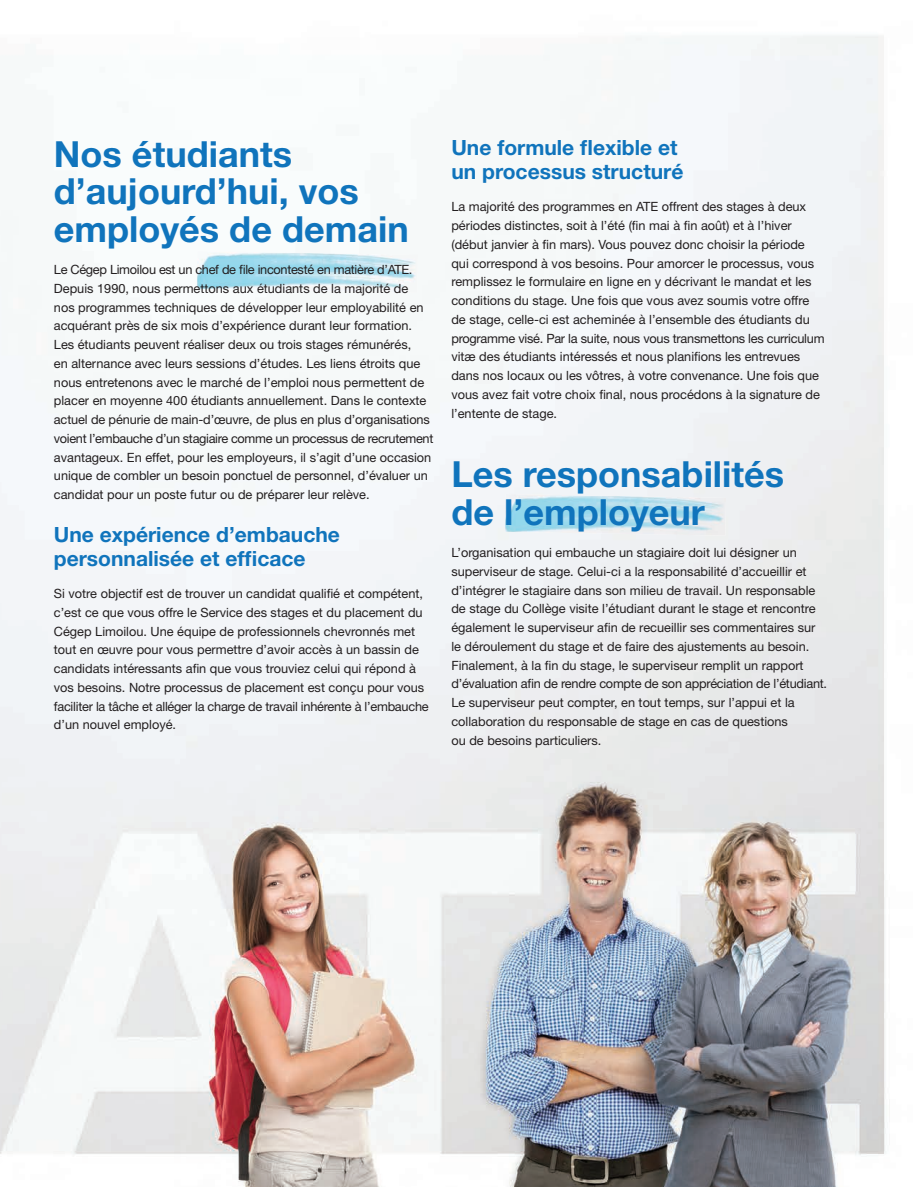
<style>
.page{position:relative;width:916px;height:1187px;background:#fff}
.page>*{position:absolute;margin:0;border:0;box-sizing:border-box;transform-origin:0 0}
.t1{font:700 36px/37.5px "Helvetica Neue";color:#1074bc}
.t2{font:700 21px/24px "Helvetica Neue";color:#1074bc}
.t3{font:12.75px/18.8px "Helvetica Neue";color:#231f20}
</style>
<div class="page">
<img style="left:1px;top:35px;width:885px;height:1152px">
<img style="left:197px;top:251px;width:221px;height:42px">
<img style="left:504px;top:494px;width:221px;height:41px">
<svg style="left:0;top:482px;width:1px;height:672px"></svg>
<h1 class="t1" style="left:54px;top:134px;width:356px">Nos étudiants d’aujourd’hui, vos employés de demain</h1>
<p class="t3" style="left:54px;top:260px;width:381px">Le Cégep Limoilou est un chef de file incontesté en matière d’ATE.<br>Depuis 1990, nous permettons aux étudiants de la majorité de<br>nos programmes techniques de développer leur employabilité en acquérant près de six mois d’expérience durant leur formation.<br>Les étudiants peuvent réaliser deux ou trois stages rémunérés,<br>en alternance avec leurs sessions d’études. Les liens étroits que nous entretenons avec le marché de l’emploi nous permettent de placer en moyenne 400 étudiants annuellement. Dans le contexte actuel de pénurie de main-d’œuvre, de plus en plus d’organisations voient l’embauche d’un stagiaire comme un processus de recrutement avantageux. En effet, pour les employeurs, il s’agit d’une occasion unique de combler un besoin ponctuel de personnel, d’évaluer un candidat pour un poste futur ou de préparer leur relève.</p>
<h2 class="t2" style="left:54px;top:522px;width:287px">Une expérience d’embauche personnalisée et efficace</h2>
<p class="t3" style="left:54px;top:584px;width:376px">Si votre objectif est de trouver un candidat qualifié et compétent, c’est ce que vous offre le Service des stages et du placement du Cégep Limoilou. Une équipe de professionnels chevronnés met tout en œuvre pour vous permettre d’avoir accès à un bassin de candidats intéressants afin que vous trouviez celui qui répond à vos besoins. Notre processus de placement est conçu pour vous faciliter la tâche et alléger la charge de travail inhérente à l’embauche d’un nouvel employé.</p>
<h2 class="t2" style="left:451px;top:135px;width:233px">Une formule flexible et un processus structuré</h2>
<p class="t3" style="left:451px;top:197px;width:374px">La majorité des programmes en ATE offrent des stages à deux périodes distinctes, soit à l’été (fin mai à fin août) et à l’hiver (début janvier à fin mars). Vous pouvez donc choisir la période qui correspond à vos besoins. Pour amorcer le processus, vous remplissez le formulaire en ligne en y décrivant le mandat et les conditions du stage. Une fois que vous avez soumis votre offre de stage, celle-ci est acheminée à l’ensemble des étudiants du programme visé. Par la suite, nous vous transmettons les curriculum vitæ des étudiants intéressés et nous planifions les entrevues dans nos locaux ou les vôtres, à votre convenance. Une fois que vous avez fait votre choix final, nous procédons à la signature de l’entente de stage.</p>
<h1 class="t1" style="left:451px;top:455px;width:334px">Les responsabilités de l’employeur</h1>
<p class="t3" style="left:451px;top:543px;width:377px">L’organisation qui embauche un stagiaire doit lui désigner un superviseur de stage. Celui-ci a la responsabilité d’accueillir et d’intégrer le stagiaire dans son milieu de travail. Un responsable de stage du Collège visite l’étudiant durant le stage et rencontre également le superviseur afin de recueillir ses commentaires sur le déroulement du stage et de faire des ajustements au besoin.<br>Finalement, à la fin du stage, le superviseur remplit un rapport d’évaluation afin de rendre compte de son appréciation de l’étudiant.<br>Le superviseur peut compter, en tout temps, sur l’appui et la collaboration du responsable de stage en cas de questions<br>ou de besoins particuliers.</p>
</div>
